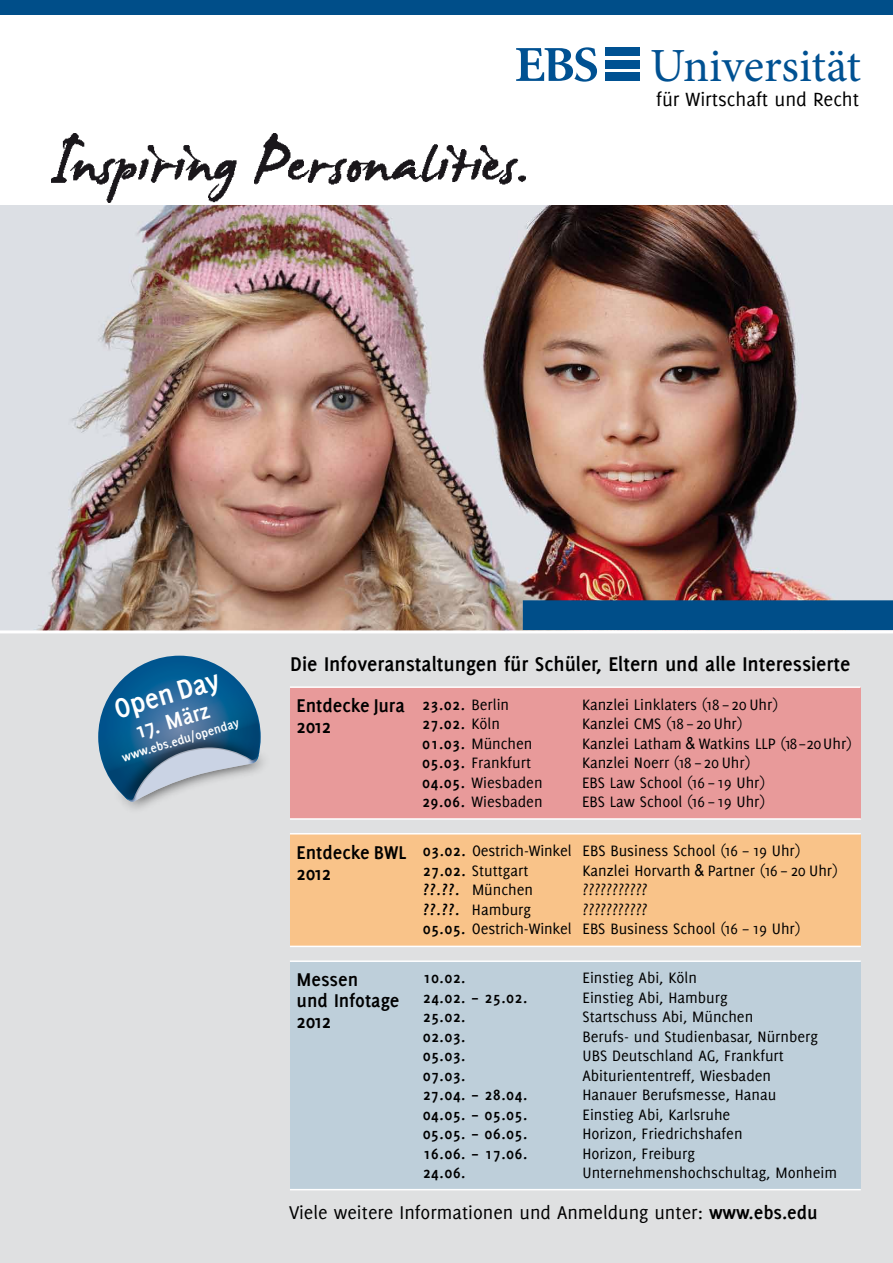
<style>
.page{position:relative;width:893px;height:1263px;background:#fff}
.page>*{position:absolute;margin:0;border:0;box-sizing:border-box;transform-origin:0 0}
.t1{font:47.62px "Minion Pro";letter-spacing:-.005em;color:#005192}
.t2{font:700 29.92px "Delicious";color:#fff}
.t3{font:700 23.25px "Delicious";color:#fff}
.t4{font:700 21.75px "Delicious";color:#000}
.t5{font:20.92px "Delicious";letter-spacing:-.005em;color:#000}
.t6{font:20.25px "Delicious";color:#000}
.t7{font:700 20.25px/21px "Delicious";color:#000}
.t8{font:16.5px/19.5px "Delicious";color:#000}
.t9{font:700 16.5px "Delicious";letter-spacing:.05em;color:#000}
.t10{font:700 13.27px "Delicious";color:#fff}
.s1{font-weight:400}
.s2{font-weight:700}
.s3{font-family:"Arial"}
</style>
<div class="page">
<div style="left:0;top:628px;width:893px;height:635px;background:#dfe0e1"></div>
<div style="left:290px;top:687px;width:571px;height:132px;background:#e89a9a"></div>
<div style="left:290px;top:834px;width:571px;height:112px;background:#f9c389"></div>
<div style="left:290px;top:962px;width:571px;height:227px;background:#becfda"></div>
<img style="left:0;top:205px;width:893px;height:425px">
<div style="left:0;top:0;width:893px;height:15px;background:#004e89"></div>
<div style="left:523px;top:600px;width:370px;height:30px;background:#004e89"></div>
<hr style="left:0;top:630px;width:893px;height:3px;background:#fff">
<hr style="left:290px;top:1189px;width:571px;height:1px;background:#fff">
<hr style="left:290px;top:960px;width:571px;height:2px;background:#fff">
<hr style="left:290px;top:686px;width:570px;height:2px;background:#fff">
<hr style="left:290px;top:833px;width:571px;height:1px;background:#fff">
<hr style="left:290px;top:946px;width:571px;height:1px;background:#fff">
<hr style="left:290px;top:818px;width:571px;height:2px;background:#fff">
<svg style="left:98px;top:656px;width:163px;height:147px"></svg>
<img style="left:51px;top:133px;width:475px;height:69px">
<div style="left:605px;top:48px;width:35px;height:8px;background:#005192"></div>
<div style="left:605px;top:60px;width:35px;height:8px;background:#005192"></div>
<div style="left:605px;top:72px;width:35px;height:9px;background:#005192"></div>
<svg style="left:516px;top:47px;width:81px;height:35px"></svg>
<h1 class="t1" style="left:650px;top:34px;width:213px">Universität</h1>
<p class="t5" style="left:656px;top:87px;width:205px">für Wirtschaft und Recht</p>
<h2 class="t2" style="left:110px;top:694px;width:110px;rotate:-17deg">Open Day</h2>
<h3 class="t3" style="left:131px;top:719px;width:79px;rotate:-17deg">17. März</h3>
<p class="t10" style="left:120px;top:750px;width:123px;rotate:-17deg">www.ebs.edu/openday</p>
<h3 class="t4" style="left:290px;top:652px;width:562px">Die Infoveranstaltungen für Schüler, Eltern und alle Interessierte</h3>
<p class="t9" style="left:423px;top:695px;width:88px">23.02. <span class="s1">Berlin</span></p>
<p class="t8" style="left:582px;top:695px;width:197px">Kanzlei Linklaters (18 – 20 Uhr)</p>
<p class="t9" style="left:423px;top:715px;width:79px">27.02. <span class="s1">Köln</span></p>
<p class="t8" style="left:582px;top:714px;width:162px">Kanzlei CMS (18 – 20 Uhr)</p>
<p class="t8" style="left:423px;top:734px;width:111px"><span class="s2">01.03.</span> München</p>
<p class="t8" style="left:582px;top:734px;width:271px">Kanzlei Latham <span class="s3">&amp;</span> Watkins LLP (18 – 20 Uhr)</p>
<p class="t8" style="left:423px;top:753px;width:110px"><span class="s2">05.03.</span> Frankfurt</p>
<p class="t8" style="left:582px;top:753px;width:170px">Kanzlei Noerr (18 – 20 Uhr)</p>
<p class="t8" style="left:423px;top:773px;width:121px"><span class="s2">04.05.</span> Wiesbaden</p>
<p class="t8" style="left:582px;top:773px;width:185px">EBS Law School (16 – 19 Uhr)</p>
<p class="t8" style="left:423px;top:792px;width:121px"><span class="s2">29.06.</span> Wiesbaden</p>
<p class="t8" style="left:582px;top:792px;width:185px">EBS Law School (16 – 19 Uhr)</p>
<p class="t8" style="left:423px;top:841px;width:379px"><span class="s2">03.02.</span> Oestrich-Winkel EBS Business School (16 – 19 Uhr)<br><span class="s2">27.02.</span> Stuttgart</p>
<p class="t7" style="left:297px;top:695px;width:110px">Entdecke Jura<br>2012</p>
<p class="t7" style="left:297px;top:842px;width:111px">Entdecke BWL<br>2012</p>
<p class="t8" style="left:583px;top:860px;width:257px">Kanzlei Horvarth <span class="s3">&amp;</span> Partner (16 – 20 Uhr)</p>
<p class="t8" style="left:423px;top:880px;width:111px"><span class="s2">??.??.</span> München</p>
<p class="t8" style="left:583px;top:880px;width:66px">???????????</p>
<p class="t8" style="left:423px;top:899px;width:109px"><span class="s2">??.??.</span> Hamburg</p>
<p class="t8" style="left:423px;top:899px;width:379px;text-align:center">???????????<br><span class="s2">05.05.</span> Oestrich-Winkel EBS Business School (16 – 19 Uhr)</p>
<p class="t9" style="left:423px;top:968px;width:44px">10.02.</p>
<p class="t8" style="left:582px;top:968px;width:116px">Einstieg Abi, Köln</p>
<p class="t9" style="left:423px;top:988px;width:106px">24.02. – 25.02.</p>
<p class="t8" style="left:582px;top:987px;width:147px">Einstieg Abi, Hamburg</p>
<p class="t9" style="left:423px;top:1007px;width:44px">25.02.</p>
<p class="t8" style="left:582px;top:1007px;width:172px">Startschuss Abi, München</p>
<p class="t9" style="left:423px;top:1027px;width:44px">02.03.</p>
<p class="t8" style="left:582px;top:1026px;width:237px">Berufs- und Studienbasar, Nürnberg</p>
<p class="t9" style="left:423px;top:1046px;width:44px">05.03.</p>
<p class="t8" style="left:582px;top:1046px;width:203px">UBS Deutschland AG, Frankfurt</p>
<p class="t9" style="left:423px;top:1066px;width:44px">07.03.</p>
<p class="t8" style="left:582px;top:1065px;width:190px">Abituriententreff, Wiesbaden</p>
<p class="t9" style="left:423px;top:1085px;width:106px">27.04. – 28.04.</p>
<p class="t8" style="left:582px;top:1085px;width:195px">Hanauer Berufsmesse, Hanau</p>
<p class="t9" style="left:423px;top:1105px;width:106px">04.05. – 05.05.</p>
<p class="t8" style="left:582px;top:1104px;width:149px">Einstieg Abi, Karlsruhe</p>
<p class="t9" style="left:423px;top:1124px;width:106px">05.05. – 06.05.</p>
<p class="t8" style="left:582px;top:1124px;width:162px">Horizon, Friedrichshafen</p>
<p class="t9" style="left:423px;top:1144px;width:106px">16.06. – 17.06.</p>
<p class="t8" style="left:582px;top:1143px;width:114px">Horizon, Freiburg</p>
<p class="t9" style="left:423px;top:1163px;width:44px">24.06.</p>
<p class="t8" style="left:582px;top:1163px;width:256px">Unternehmenshochschultag, Monheim</p>
<p class="t6" style="left:289px;top:1201px;width:530px">Viele weitere Informationen und Anmeldung unter: <span class="s2">www.ebs.edu</span></p>
<p class="t7" style="left:297px;top:969px;width:104px">Messen<br>und Infotage<br>2012</p>
</div>
